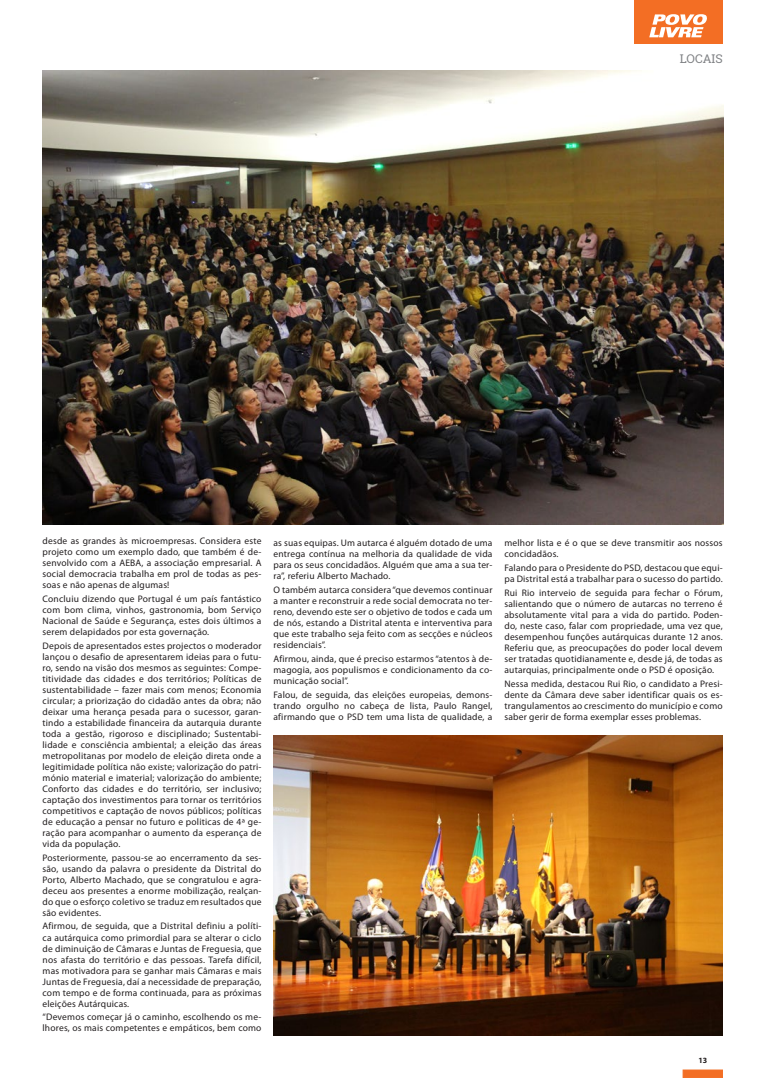
<style>
.page{position:relative;width:766px;height:1078px;background:#fff}
.page>*{position:absolute;margin:0;border:0;box-sizing:border-box;transform-origin:0 0}
.topos{font:12px "Roboto Slab";color:#808285}
.t1{font:9.5px/11px "Myriad Pro";letter-spacing:.02em;color:#231f20;text-align:justify}
.t2{font:700 8px "Myriad Pro";color:#231f20}
</style>
<div class="page">
<div style="left:682px;top:1069px;width:40px;height:8px;background:#f36e24;border:1px solid #f36e24"></div>
<img style="left:273px;top:735px;width:449px;height:300px">
<img style="left:43px;top:71px;width:680px;height:453px">
<div style="left:633px;top:0;width:89px;height:44px;background:#f36e24"></div>
<svg style="left:649px;top:14px;width:58px;height:23px"></svg>
<p class="topos" style="left:679px;top:51px;width:44px">LOCAIS</p>
<p class="t1" style="left:43px;top:535px;width:220px">desde as grandes às microempresas. Considera este projeto como um exemplo dado, que também é de&shy;senvolvido com a AEBA, a associação empresarial. A social democracia trabalha em prol de todas as pes&shy;soas e não apenas de algumas!</p>
<p class="t1" style="left:43px;top:592px;width:220px">Concluiu dizendo que Portugal é um país fantástico com bom clima, vinhos, gastronomia, bom Serviço Nacional de Saúde e Segurança, estes dois últimos a serem delapidados por esta governação.</p>
<p class="t1" style="left:43px;top:639px;width:220px">Depois de apresentados estes projectos o moderador lançou o desafio de apresentarem ideias para o futu&shy;ro, sendo na visão dos mesmos as seguintes: Compe&shy;titividade das cidades e dos territórios; Políticas de sustentabilidade – fazer mais com menos; Economia circular; a priorização do cidadão antes da obra; não deixar uma herança pesada para o sucessor, garan&shy;tindo a estabilidade financeira da autarquia durante toda a gestão, rigoroso e disciplinado; Sustentabi&shy;lidade e consciência ambiental; a eleição das áreas metropolitanas por modelo de eleição direta onde a legitimidade política não existe; valorização do patri&shy;mónio material e imaterial; valorização do ambiente; Conforto das cidades e do território, ser inclusivo; captação dos investimentos para tornar os territórios competitivos e captação de novos públicos; políticas de educação a pensar no futuro e politicas de 4ª ge&shy;ração para acompanhar o aumento da esperança de vida da população.</p>
<p class="t1" style="left:43px;top:851px;width:220px">Posteriormente, passou-se ao encerramento da ses&shy;são, usando da palavra o presidente da Distrital do Porto, Alberto Machado, que se congratulou e agra&shy;deceu aos presentes a enorme mobilização, realçan&shy;do que o esforço coletivo se traduz em resultados que são evidentes.</p>
<p class="t1" style="left:43px;top:920px;width:220px">Afirmou, de seguida, que a Distrital definiu a políti&shy;ca autárquica como primordial para se alterar o ciclo de diminuição de Câmaras e Juntas de Freguesia, que nos afasta do território e das pessoas. Tarefa difícil, mas motivadora para se ganhar mais Câmaras e mais Juntas de Freguesia, daí a necessidade de preparação, com tempo e de forma continuada, para as próximas eleições Autárquicas.</p>
<p class="t1" style="left:43px;top:1011px;width:220px">“Devemos começar já o caminho, escolhendo os me&shy;lhores, os mais competentes e empáticos, bem como</p>
<p class="t1" style="left:273px;top:537px;width:220px">as suas equipas. Um autarca é alguém dotado de uma entrega contínua na melhoria da qualidade de vida para os seus concidadãos. Alguém que ama a sua ter&shy;ra”, referiu Alberto Machado.</p>
<p class="t1" style="left:273px;top:584px;width:220px">O também autarca considera “que devemos continuar a manter e reconstruir a rede social democrata no ter&shy;reno, devendo este ser o objetivo de todos e cada um de nós, estando a Distrital atenta e interventiva para que este trabalho seja feito com as secções e núcleos residenciais”.</p>
<p class="t1" style="left:273px;top:653px;width:220px">Afirmou, ainda, que é preciso estarmos “atentos à de&shy;magogia, aos populismos e condicionamento da co&shy;municação social”.</p>
<p class="t1" style="left:273px;top:688px;width:220px">Falou, de seguida, das eleições europeias, demons&shy;trando orgulho no cabeça de lista, Paulo Rangel, afirmando que o PSD tem uma lista de qualidade, a</p>
<p class="t1" style="left:504px;top:537px;width:220px">melhor lista e é o que se deve transmitir aos nossos concidadãos.</p>
<p class="t1" style="left:504px;top:562px;width:220px">Falando para o Presidente do PSD, destacou que equi&shy;pa Distrital está a trabalhar para o sucesso do partido.</p>
<p class="t1" style="left:504px;top:587px;width:220px">Rui Rio interveio de seguida para fechar o Fórum, salientando que o número de autarcas no terreno é absolutamente vital para a vida do partido. Poden&shy;do, neste caso, falar com propriedade, uma vez que, desempenhou funções autárquicas durante 12 anos.<br>Referiu que, as preocupações do poder local devem ser tratadas quotidianamente e, desde já, de todas as autarquias, principalmente onde o PSD é oposição.</p>
<p class="t1" style="left:504px;top:677px;width:220px">Nessa medida, destacou Rui Rio, o candidato a Presi&shy;dente da Câmara deve saber identificar quais os es&shy;trangulamentos ao crescimento do município e como saber gerir de forma exemplar esses problemas.</p>
<p class="t2" style="left:698px;top:1054px;width:10px">13</p>
</div>
